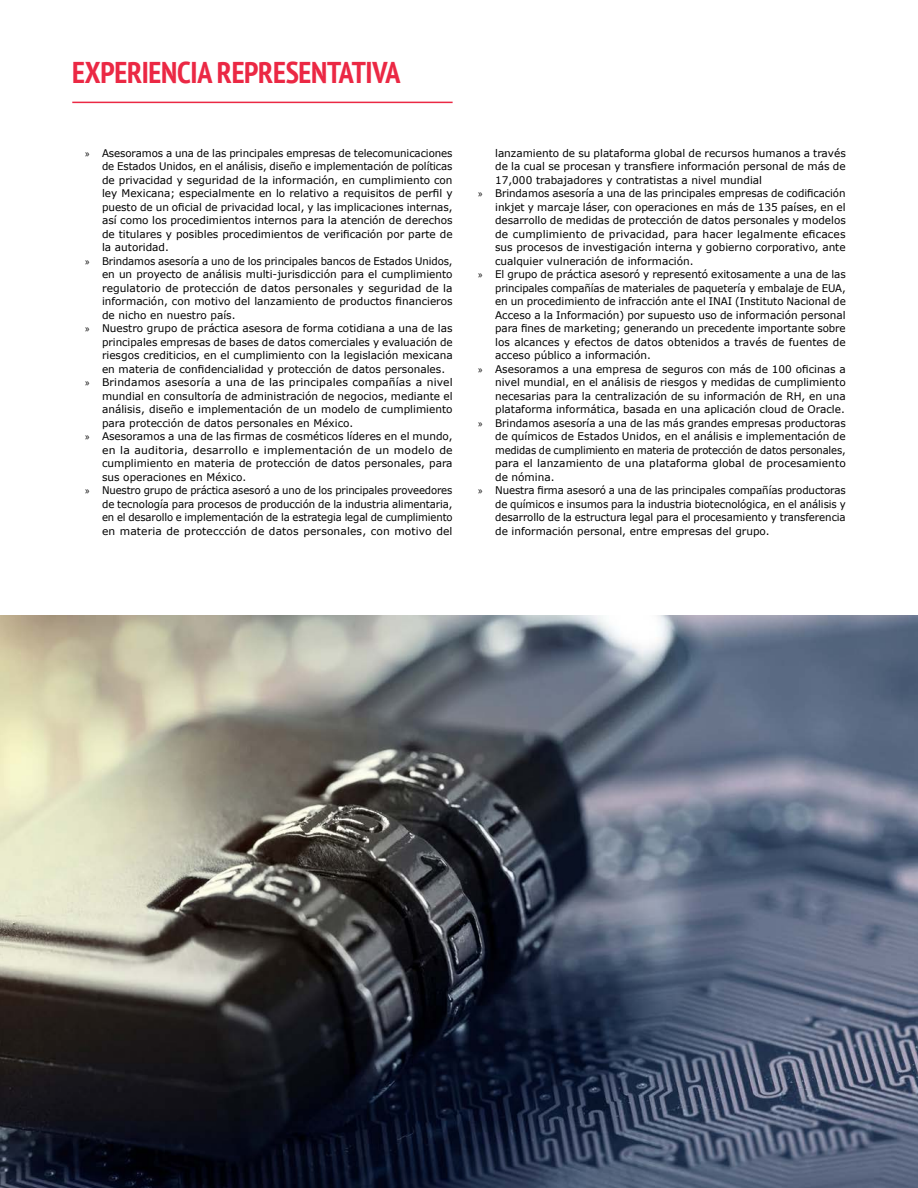
<style>
.page{position:relative;width:918px;height:1188px;background:#fff}
.page>*{position:absolute;margin:0;border:0;box-sizing:border-box;transform-origin:0 0}
.t1{font:700 condensed 30px "PT Sans";letter-spacing:-.01em;color:#eb2844}
.t2{font:10.5px "Verdana";color:#000}
.t3{font:10.5px "Verdana";color:#000;scale:.96 1}
.t4{font:10.5px "Verdana";color:#000;scale:.95 1}
.s1{font-family:"Myriad Pro"}
</style>
<div class="page">
<img style="left:0;top:616px;width:918px;height:572px">
<hr style="left:72px;top:102px;width:381px;height:1px;background:#eb2844">
<h1 class="t1" style="left:72px;top:53px;width:330px">EXPERIENCIA REPRESENTATIVA</h1>
<p class="t2" style="left:85px;top:146px;width:369px"><span class="s1">»</span> Asesoramos a una de las principales empresas de telecomunicaciones</p>
<p class="t2" style="left:102px;top:160px;width:352px">de Estados Unidos, en el análisis, diseño e implementación de políticas</p>
<p class="t2" style="left:102px;top:173px;width:352px">de privacidad y seguridad de la información, en cumplimiento con</p>
<p class="t2" style="left:102px;top:187px;width:352px">ley Mexicana; especialmente en lo relativo a requisitos de perfil y</p>
<p class="t2" style="left:102px;top:200px;width:352px">puesto de un oficial de privacidad local, y las implicaciones internas,</p>
<p class="t2" style="left:102px;top:214px;width:352px">así como los procedimientos internos para la atención de derechos</p>
<p class="t2" style="left:102px;top:227px;width:352px">de titulares y posibles procedimientos de verificación por parte de</p>
<p class="t2" style="left:102px;top:241px;width:68px">la autoridad.</p>
<p class="t3" style="left:85px;top:254px;width:384px"><span class="s1">»</span> Brindamos asesoría a uno de los principales bancos de Estados Unidos,</p>
<p class="t2" style="left:102px;top:268px;width:352px">en un proyecto de análisis multi-jurisdicción para el cumplimiento</p>
<p class="t2" style="left:102px;top:281px;width:352px">regulatorio de protección de datos personales y seguridad de la</p>
<p class="t2" style="left:102px;top:295px;width:352px">información, con motivo del lanzamiento de productos financieros</p>
<p class="t2" style="left:102px;top:308px;width:135px">de nicho en nuestro país.</p>
<p class="t2" style="left:85px;top:322px;width:369px"><span class="s1">»</span> Nuestro grupo de práctica asesora de forma cotidiana a una de las</p>
<p class="t2" style="left:102px;top:335px;width:352px">principales empresas de bases de datos comerciales y evaluación de</p>
<p class="t2" style="left:102px;top:349px;width:352px">riesgos crediticios, en el cumplimiento con la legislación mexicana</p>
<p class="t2" style="left:102px;top:362px;width:345px">en materia de confidencialidad y protección de datos personales.</p>
<p class="t2" style="left:85px;top:376px;width:369px"><span class="s1">»</span> Brindamos asesoría a una de las principales compañías a nivel</p>
<p class="t2" style="left:102px;top:389px;width:352px">mundial en consultoría de administración de negocios, mediante el</p>
<p class="t2" style="left:102px;top:403px;width:352px">análisis, diseño e implementación de un modelo de cumplimiento</p>
<p class="t2" style="left:102px;top:416px;width:253px">para protección de datos personales en México.</p>
<p class="t2" style="left:85px;top:430px;width:369px"><span class="s1">»</span> Asesoramos a una de las firmas de cosméticos líderes en el mundo,</p>
<p class="t2" style="left:102px;top:443px;width:352px">en la auditoria, desarrollo e implementación de un modelo de</p>
<p class="t2" style="left:102px;top:457px;width:352px">cumplimiento en materia de protección de datos personales, para</p>
<p class="t2" style="left:102px;top:470px;width:146px">sus operaciones en México.</p>
<p class="t3" style="left:85px;top:484px;width:384px"><span class="s1">»</span> Nuestro grupo de práctica asesoró a uno de los principales proveedores</p>
<p class="t2" style="left:102px;top:497px;width:352px">de tecnología para procesos de producción de la industria alimentaria,</p>
<p class="t3" style="left:102px;top:511px;width:367px">en el desarollo e implementación de la estrategia legal de cumplimiento</p>
<p class="t2" style="left:102px;top:524px;width:352px">en materia de proteccción de datos personales, con motivo del</p>
<p class="t2" style="left:495px;top:146px;width:352px">lanzamiento de su plataforma global de recursos humanos a través</p>
<p class="t2" style="left:495px;top:160px;width:352px">de la cual se procesan y transfiere información personal de más de</p>
<p class="t2" style="left:495px;top:173px;width:269px">17,000 trabajadores y contratistas a nivel mundial</p>
<p class="t2" style="left:478px;top:187px;width:369px"><span class="s1">»</span> Brindamos asesoría a una de las principales empresas de codificación</p>
<p class="t2" style="left:495px;top:200px;width:352px">inkjet y marcaje láser, con operaciones en más de 135 países, en el</p>
<p class="t2" style="left:495px;top:214px;width:352px">desarrollo de medidas de protección de datos personales y modelos</p>
<p class="t2" style="left:495px;top:227px;width:352px">de cumplimiento de privacidad, para hacer legalmente eficaces</p>
<p class="t2" style="left:495px;top:241px;width:352px">sus procesos de investigación interna y gobierno corporativo, ante</p>
<p class="t2" style="left:495px;top:254px;width:200px">cualquier vulneración de información.</p>
<p class="t2" style="left:478px;top:268px;width:369px"><span class="s1">»</span> El grupo de práctica asesoró y representó exitosamente a una de las</p>
<p class="t3" style="left:495px;top:281px;width:367px">principales compañías de materiales de paquetería y embalaje de EUA,</p>
<p class="t2" style="left:495px;top:295px;width:352px">en un procedimiento de infracción ante el INAI (Instituto Nacional de</p>
<p class="t2" style="left:495px;top:308px;width:352px">Acceso a la Información) por supuesto uso de información personal</p>
<p class="t2" style="left:495px;top:322px;width:352px">para fines de marketing; generando un precedente importante sobre</p>
<p class="t2" style="left:495px;top:335px;width:352px">los alcances y efectos de datos obtenidos a través de fuentes de</p>
<p class="t2" style="left:495px;top:349px;width:157px">acceso público a información.</p>
<p class="t2" style="left:478px;top:362px;width:369px"><span class="s1">»</span> Asesoramos a una empresa de seguros con más de 100 oficinas a</p>
<p class="t2" style="left:495px;top:376px;width:352px">nivel mundial, en el análisis de riesgos y medidas de cumplimiento</p>
<p class="t2" style="left:495px;top:389px;width:352px">necesarias para la centralización de su información de RH, en una</p>
<p class="t2" style="left:495px;top:403px;width:351px">plataforma informática, basada en una aplicación cloud de Oracle.</p>
<p class="t2" style="left:478px;top:416px;width:369px"><span class="s1">»</span> Brindamos asesoría a una de las más grandes empresas productoras</p>
<p class="t2" style="left:495px;top:430px;width:352px">de químicos de Estados Unidos, en el análisis e implementación de</p>
<p class="t4" style="left:495px;top:443px;width:371px">medidas de cumplimiento en materia de protección de datos personales,</p>
<p class="t2" style="left:495px;top:457px;width:352px">para el lanzamiento de una plataforma global de procesamiento</p>
<p class="t2" style="left:495px;top:470px;width:61px">de nómina.</p>
<p class="t2" style="left:478px;top:484px;width:369px"><span class="s1">»</span> Nuestra firma asesoró a una de las principales compañías productoras</p>
<p class="t2" style="left:495px;top:497px;width:352px">de químicos e insumos para la industria biotecnológica, en el análisis y</p>
<p class="t2" style="left:495px;top:511px;width:352px">desarrollo de la estructura legal para el procesamiento y transferencia</p>
<p class="t2" style="left:495px;top:524px;width:276px">de información personal, entre empresas del grupo.</p>
</div>
